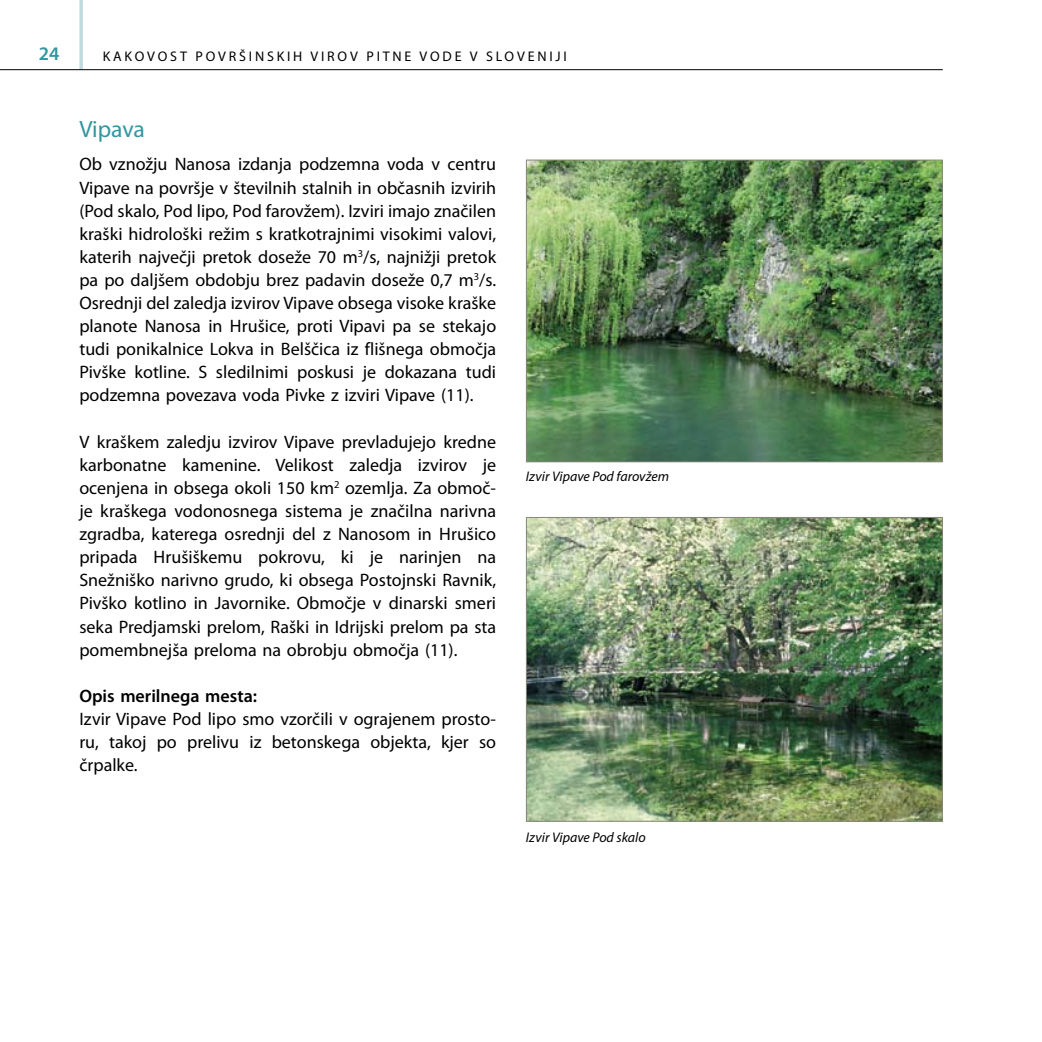
<style>
.page{position:relative;width:1042px;height:1042px;background:#fff}
.page>*{position:absolute;margin:0;border:0;box-sizing:border-box;transform-origin:0 0}
.t1{font:23.62px "Myriad Pro";letter-spacing:-.005em;color:#3196a1}
.t2{font:600 19.25px "Myriad Pro";color:#3196a1}
.t3{font:18.03px/23.1px "Myriad Pro";color:#000;text-align:justify}
.t4{font:600 18.03px "Myriad Pro";color:#000}
.t5{font:14px "Myriad Pro";letter-spacing:.2em;color:#000}
.t6{font:italic 14px "Myriad Pro";color:#000}
</style>
<div class="page">
<svg style="left:79px;top:0;width:4px;height:69px"></svg>
<hr style="left:0;top:69px;width:943px;height:1px;background:#000">
<img style="left:528px;top:162px;width:413px;height:298px">
<div style="left:526px;top:160px;width:417px;height:302px;border:1px solid #88877a"></div>
<img style="left:528px;top:519px;width:413px;height:300px">
<div style="left:526px;top:517px;width:417px;height:304px;border:1px solid #88877a"></div>
<p class="t2" style="left:39px;top:43px;width:22px">24</p>
<p class="t5" style="left:103px;top:48px;width:466px">KAKOVOST POVRŠINSKIH VIROV PITNE VODE V SLOVENIJI</p>
<h1 class="t1" style="left:79px;top:116px;width:67px">Vipava</h1>
<p class="t3" style="left:79px;top:153px;width:418px">Ob vznožju Nanosa izdanja podzemna voda v centru Vipave na površje v številnih stalnih in občasnih izvirih (Pod skalo, Pod lipo, Pod farovžem). Izviri imajo značilen kraški hidrološki režim s kratkotrajnimi visokimi valovi, katerih največji pretok doseže 70 m<sup>3</sup>/s, najnižji pretok pa po daljšem obdobju brez padavin doseže 0,7 m<sup>3</sup>/s.<br>Osrednji del zaledja izvirov Vipave obsega visoke kraške planote Nanosa in Hrušice, proti Vipavi pa se stekajo tudi ponikalnice Lokva in Belščica iz flišnega območja Pivške kotline. S sledilnimi poskusi je dokazana tudi podzemna povezava voda Pivke z izviri Vipave (11).</p>
<p class="t3" style="left:79px;top:430px;width:418px">V kraškem zaledju izvirov Vipave prevladujejo kredne karbonatne kamenine. Velikost zaledja izvirov je ocenjena in obsega okoli 150 km<sup>2</sup> ozemlja. Za območ&shy;je kraškega vodonosnega sistema je značilna narivna zgradba, katerega osrednji del z Nanosom in Hrušico pripada Hrušiškemu pokrovu, ki je narinjen na Snežniško narivno grudo, ki obsega Postojnski Ravnik, Pivško kotlino in Javornike. Območje v dinarski smeri seka Predjamski prelom, Raški in Idrijski prelom pa sta pomembnejša preloma na obrobju območja (11).</p>
<p class="t4" style="left:79px;top:686px;width:179px">Opis merilnega mesta:</p>
<p class="t3" style="left:79px;top:708px;width:418px">Izvir Vipave Pod lipo smo vzorčili v ograjenem prosto&shy;ru, takoj po prelivu iz betonskega objekta, kjer so črpalke.</p>
<p class="t6" style="left:526px;top:469px;width:145px">Izvir Vipave Pod farovžem</p>
<p class="t6" style="left:526px;top:829px;width:121px">Izvir Vipave Pod skalo</p>
</div>
